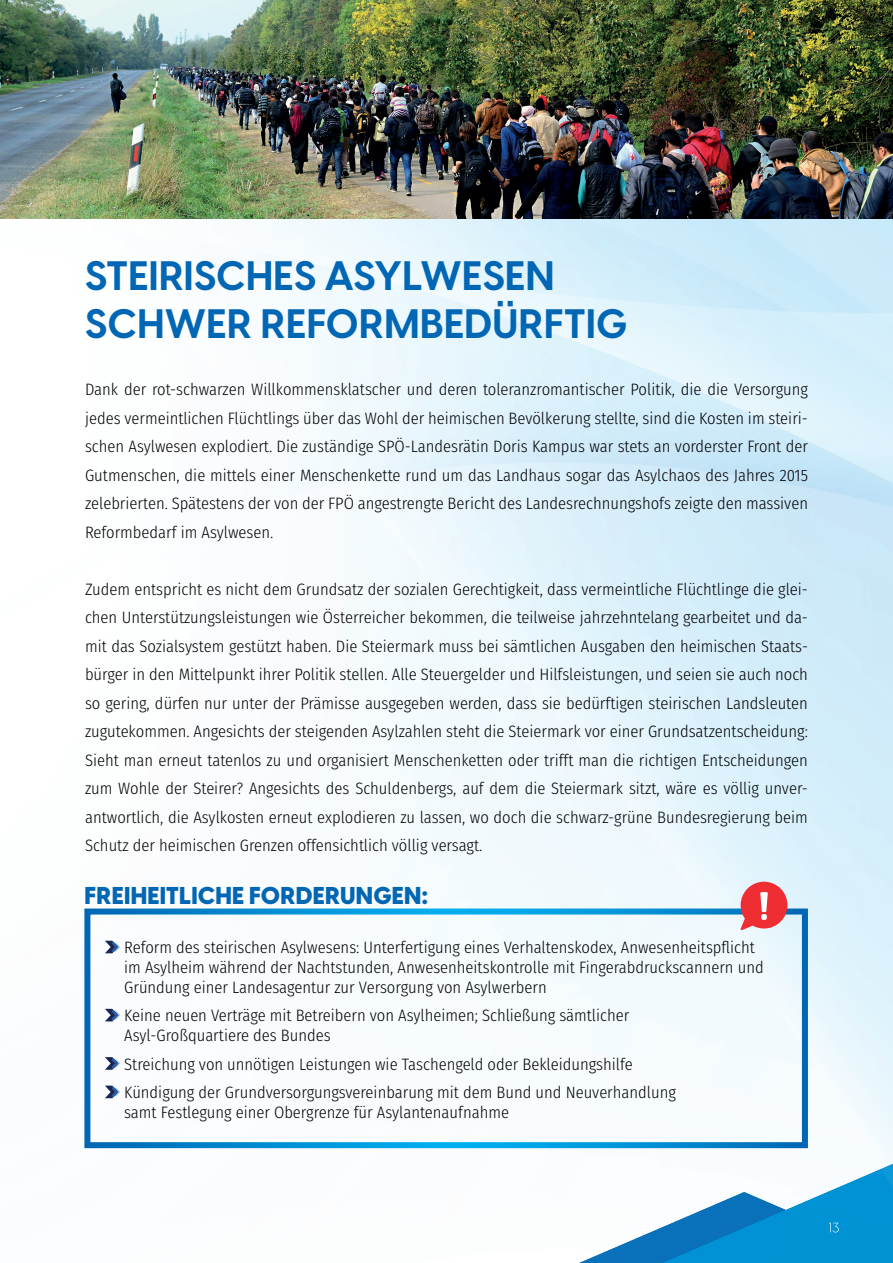
<style>
.page{position:relative;width:893px;height:1263px;background:#fff}
.page>*{position:absolute;margin:0;border:0;box-sizing:border-box;transform-origin:0 0}
.t1{font:700 40.5px/48.6px "Visby CF";letter-spacing:.01em;color:#0166b3}
.t2{font:800 24px "Visby CF";letter-spacing:.01em;color:#0166b3}
.t3{font:300 16.5px/28.5px "Fira Sans Condensed";color:#000001}
</style>
<div class="page">
<svg style="left:579px;top:1164px;width:314px;height:99px"></svg>
<img style="left:0;top:0;width:893px;height:219px">
<svg style="left:84px;top:908px;width:724px;height:240px"></svg>
<svg style="left:740px;top:882px;width:47px;height:48px;background:#eb656a"></svg>
<h1 class="t1" style="left:85px;top:251px;width:544px">STEIRISCHES ASYLWESEN<br>SCHWER REFORMBEDÜRFTIG</h1>
<p class="t3" style="left:85px;top:375px;width:724px;text-align:justify">Dank der rot-schwarzen Willkommensklatscher und deren toleranzromantischer Politik, die die Versorgung jedes vermeintlichen Flüchtlings über das Wohl der heimischen Bevölkerung stellte, sind die Kosten im steiri&shy;schen Asylwesen explodiert. Die zuständige SPÖ-Landesrätin Doris Kampus war stets an vorderster Front der Gutmenschen, die mittels einer Menschenkette rund um das Landhaus sogar das Asylchaos des Jahres 2015 zelebrierten. Spätestens der von der FPÖ angestrengte Bericht des Landesrechnungshofs zeigte den massiven Reformbedarf im Asylwesen.</p>
<p class="t3" style="left:85px;top:575px;width:724px;text-align:justify">Zudem entspricht es nicht dem Grundsatz der sozialen Gerechtigkeit, dass vermeintliche Flüchtlinge die glei&shy;chen Unterstützungsleistungen wie Österreicher bekommen, die teilweise jahrzehntelang gearbeitet und da&shy;mit das Sozialsystem gestützt haben. Die Steiermark muss bei sämtlichen Ausgaben den heimischen Staats&shy;bürger in den Mittelpunkt ihrer Politik stellen. Alle Steuergelder und Hilfsleistungen, und seien sie auch noch so gering, dürfen nur unter der Prämisse ausgegeben werden, dass sie bedürftigen steirischen Landsleuten zugutekommen. Angesichts der steigenden Asylzahlen steht die Steiermark vor einer Grundsatzentscheidung:<br>Sieht man erneut tatenlos zu und organisiert Menschenketten oder trifft man die richtigen Entscheidungen zum Wohle der Steirer? Angesichts des Schuldenbergs, auf dem die Steiermark sitzt, wäre es völlig unver&shy;antwortlich, die Asylkosten erneut explodieren zu lassen, wo doch die schwarz-grüne Bundesregierung beim Schutz der heimischen Grenzen offensichtlich völlig versagt.</p>
<h2 class="t2" style="left:85px;top:879px;width:346px">FREIHEITLICHE FORDERUNGEN:</h2>
<p class="t3" style="left:124px;top:938px;width:641px;line-height:19.8px">Reform des steirischen Asylwesens: Unterfertigung eines Verhaltenskodex, Anwesenheitspflicht im Asylheim während der Nachtstunden, Anwesenheitskontrolle mit Fingerabdruckscannern und<br>Gründung einer Landesagentur zur Versorgung von Asylwerbern</p>
<p class="t3" style="left:124px;top:1006px;width:507px;line-height:19.8px">Keine neuen Verträge mit Betreibern von Asylheimen; Schließung sämtlicher<br>Asyl-Großquartiere des Bundes</p>
<p class="t3" style="left:124px;top:1050px;width:553px">Streichung von unnötigen Leistungen wie Taschengeld oder Bekleidungshilfe<br>Kündigung der Grundversorgungsvereinbarung mit dem Bund und Neuverhandlung</p>
<p class="t3" style="left:124px;top:1098px;width:386px">samt Festlegung einer Obergrenze für Asylantenaufnahme</p>
</div>
